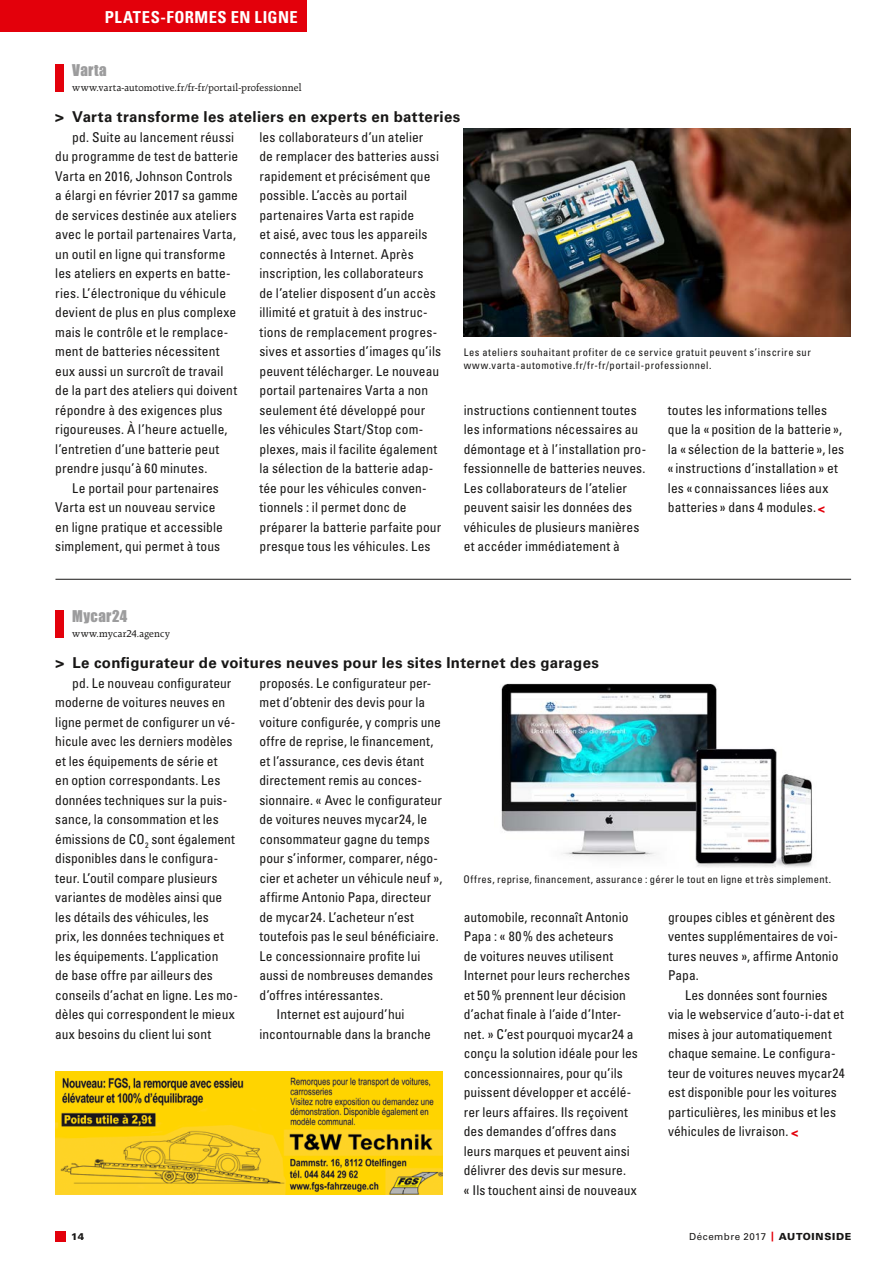
<style>
.page{position:relative;width:893px;height:1263px;background:#fff}
.page>*{position:absolute;margin:0;border:0;box-sizing:border-box;transform-origin:0 0}
.t1{font:700 condensed 16.5px "Univers LT Std";letter-spacing:.03em;color:#fff}
.t2{font:700 15px "Univers LT Std";letter-spacing:.025em;color:#181716}
.t3{font:15px "Impact MT Std";letter-spacing:.025em;color:#9c9c9d}
.t4{font:condensed 13.5px/19.5px "Univers LT Std";letter-spacing:.005em;color:#181716}
.t5{font:condensed 10.5px/12.6px "Univers LT Std";letter-spacing:.045em;color:#181716}
.t6{font:10.5px "Raleigh LT Std";letter-spacing:.02em;color:#181716}
.t7{font:9.75px "Univers LT Std";letter-spacing:.05em;color:#181716}
.t8{font:900 9.75px "Univers LT Std";color:#181716}
.s1{font-family:"Impact MT Std";font-stretch:normal;color:#e3000b}
.s2{font-weight:900;color:#e3000b}
.s3{font-weight:900}
</style>
<div class="page">
<div style="left:55px;top:64px;width:9px;height:27px;background:#e3000b"></div>
<img style="left:464px;top:129px;width:387px;height:208px">
<hr style="left:55px;top:579px;width:796px;height:1px;background:#181716">
<div style="left:55px;top:610px;width:9px;height:27px;background:#e3000b"></div>
<img style="left:501px;top:683px;width:312px;height:185px">
<img style="left:55px;top:1071px;width:387px;height:124px">
<div style="left:55px;top:1231px;width:11px;height:11px;background:#e3000b"></div>
<div style="left:0;top:0;width:306px;height:32px;background:#e3000b"></div>
<p class="t1" style="left:105px;top:7px;width:194px">PLATES-FORMES EN LIGNE</p>
<p class="t3" style="left:72px;top:60px;width:36px">Varta</p>
<p class="t6" style="left:72px;top:82px;width:231px">www.varta-automotive.fr/fr-fr/portail-professionnel</p>
<p class="t2" style="left:55px;top:108px;width:407px">&gt; Varta transforme les ateliers en experts en batteries</p>
<p class="t4" style="left:55px;top:127px;width:184px;text-indent:17px">pd. Suite au lancement réussi du programme de test de batterie<br>Varta en 2016, Johnson Controls a élargi en février 2017 sa gamme de services destinée aux ateliers avec le portail partenaires Varta, un outil en ligne qui transforme les ateliers en experts en batte&shy;ries. L’électronique du véhicule devient de plus en plus complexe mais le contrôle et le remplace&shy;ment de batteries nécessitent eux aussi un surcroît de travail de la part des ateliers qui doivent répondre à des exigences plus rigoureuses. À l’heure actuelle, l’entretien d’une batterie peut prendre jusqu’à 60 minutes.</p>
<p class="t4" style="left:55px;top:478px;width:169px;text-indent:17px">Le portail pour partenaires<br>Varta est un nouveau service en ligne pratique et accessible simplement, qui permet à tous</p>
<p class="t4" style="left:259px;top:127px;width:183px">les collaborateurs d’un atelier<br>de remplacer des batteries aussi rapidement et précisément que possible. L’accès au portail partenaires Varta est rapide<br>et aisé, avec tous les appareils connectés à Internet. Après inscription, les collaborateurs<br>de l’atelier disposent d’un accès illimité et gratuit à des instruc&shy;tions de remplacement progres&shy;sives et assorties d’images qu’ils peuvent télécharger. Le nouveau portail partenaires Varta a non seulement été développé pour les véhicules Start/Stop com&shy;plexes, mais il facilite également la sélection de la batterie adap&shy;tée pour les véhicules conven&shy;tionnels : il permet donc de préparer la batterie parfaite pour presque tous les véhicules. Les</p>
<p class="t5" style="left:464px;top:346px;width:349px">Les ateliers souhaitant profiter de ce service gratuit peuvent s’inscrire sur www.varta-automotive.fr/fr-fr/portail-professionnel.</p>
<p class="t4" style="left:464px;top:400px;width:184px">instructions contiennent toutes les informations nécessaires au démontage et à l’installation pro&shy;fessionnelle de batteries neuves.<br>Les collaborateurs de l’atelier peuvent saisir les données des véhicules de plusieurs manières et accéder immédiatement à</p>
<p class="t4" style="left:668px;top:400px;width:178px">toutes les informations telles que la «position de la batterie», la «sélection de la batterie», les «instructions d’installation» et les «connaissances liées aux batteries» dans 4 modules. <span class="s1">&lt;</span></p>
<p class="t3" style="left:72px;top:606px;width:57px">Mycar24</p>
<p class="t6" style="left:72px;top:628px;width:99px">www.mycar24.agency</p>
<p class="t2" style="left:55px;top:654px;width:545px">&gt; Le configurateur de voitures neuves pour les sites Internet des garages</p>
<p class="t4" style="left:55px;top:673px;width:184px;text-indent:17px">pd. Le nouveau configurateur moderne de voitures neuves en ligne permet de configurer un vé&shy;hicule avec les derniers modèles et les équipements de série et<br>en option correspondants. Les données techniques sur la puis&shy;sance, la consommation et les émissions de CO<sub>2</sub> sont également disponibles dans le configura&shy;teur. L’outil compare plusieurs variantes de modèles ainsi que les détails des véhicules, les<br>prix, les données techniques et les équipements. L’application<br>de base offre par ailleurs des conseils d’achat en ligne. Les mo&shy;dèles qui correspondent le mieux aux besoins du client lui sont</p>
<p class="t4" style="left:260px;top:673px;width:173px">proposés. Le configurateur per-</p>
<p class="t4" style="left:260px;top:693px;width:167px">met d’obtenir des devis pour la</p>
<p class="t4" style="left:260px;top:712px;width:183px">voiture configurée, y compris une</p>
<p class="t4" style="left:260px;top:732px;width:175px">offre de reprise, le financement,</p>
<p class="t4" style="left:260px;top:751px;width:166px">et l’assurance, ces devis étant</p>
<p class="t4" style="left:260px;top:771px;width:164px">directement remis au conces-</p>
<p class="t4" style="left:260px;top:790px;width:184px">sionnaire. « Avec le configurateur</p>
<p class="t4" style="left:260px;top:810px;width:169px">de voitures neuves mycar24, le</p>
<p class="t4" style="left:260px;top:829px;width:172px">consommateur gagne du temps</p>
<p class="t4" style="left:260px;top:849px;width:180px">pour s’informer, comparer, négo-</p>
<p class="t4" style="left:260px;top:868px;width:184px">cier et acheter un véhicule neuf »,</p>
<p class="t4" style="left:260px;top:888px;width:173px">affirme Antonio Papa, directeur</p>
<p class="t4" style="left:260px;top:907px;width:156px">de mycar24. L’acheteur n’est</p>
<p class="t4" style="left:260px;top:927px;width:181px">toutefois pas le seul bénéficiaire.</p>
<p class="t4" style="left:260px;top:946px;width:162px">Le concessionnaire profite lui</p>
<p class="t4" style="left:260px;top:966px;width:175px">aussi de nombreuses demandes</p>
<p class="t4" style="left:260px;top:985px;width:125px">d’offres intéressantes.</p>
<p class="t4" style="left:277px;top:1005px;width:130px">Internet est aujourd’hui</p>
<p class="t4" style="left:260px;top:1024px;width:173px">incontournable dans la branche</p>
<p class="t5" style="left:463px;top:873px;width:369px">Offres, reprise, financement, assurance : gérer le tout en ligne et très simplement.</p>
<p class="t4" style="left:464px;top:907px;width:176px">automobile, reconnaît Antonio<br>Papa : « 80% des acheteurs<br>de voitures neuves utilisent<br>Internet pour leurs recherches et 50% prennent leur décision d’achat finale à l’aide d’Inter&shy;net. » C’est pourquoi mycar24 a conçu la solution idéale pour les concessionnaires, pour qu’ils puissent développer et accélé&shy;rer leurs affaires. Ils reçoivent des demandes d’offres dans leurs marques et peuvent ainsi délivrer des devis sur mesure.<br>« Ils touchent ainsi de nouveaux</p>
<p class="t4" style="left:668px;top:907px;width:172px">groupes cibles et génèrent des ventes supplémentaires de voi&shy;tures neuves », affirme Antonio<br>Papa.</p>
<p class="t4" style="left:668px;top:985px;width:178px;text-indent:17px">Les données sont fournies via le webservice d’auto-i-dat et mises à jour automatiquement chaque semaine. Le configura&shy;teur de voitures neuves mycar24 est disponible pour les voitures particulières, les minibus et les véhicules de livraison. <span class="s1">&lt;</span></p>
<p class="t8" style="left:71px;top:1231px;width:15px">14</p>
<p class="t7" style="left:689px;top:1231px;width:164px">Décembre 2017 <span class="s2">|</span> <span class="s3">AUTOINSIDE</span></p>
</div>
